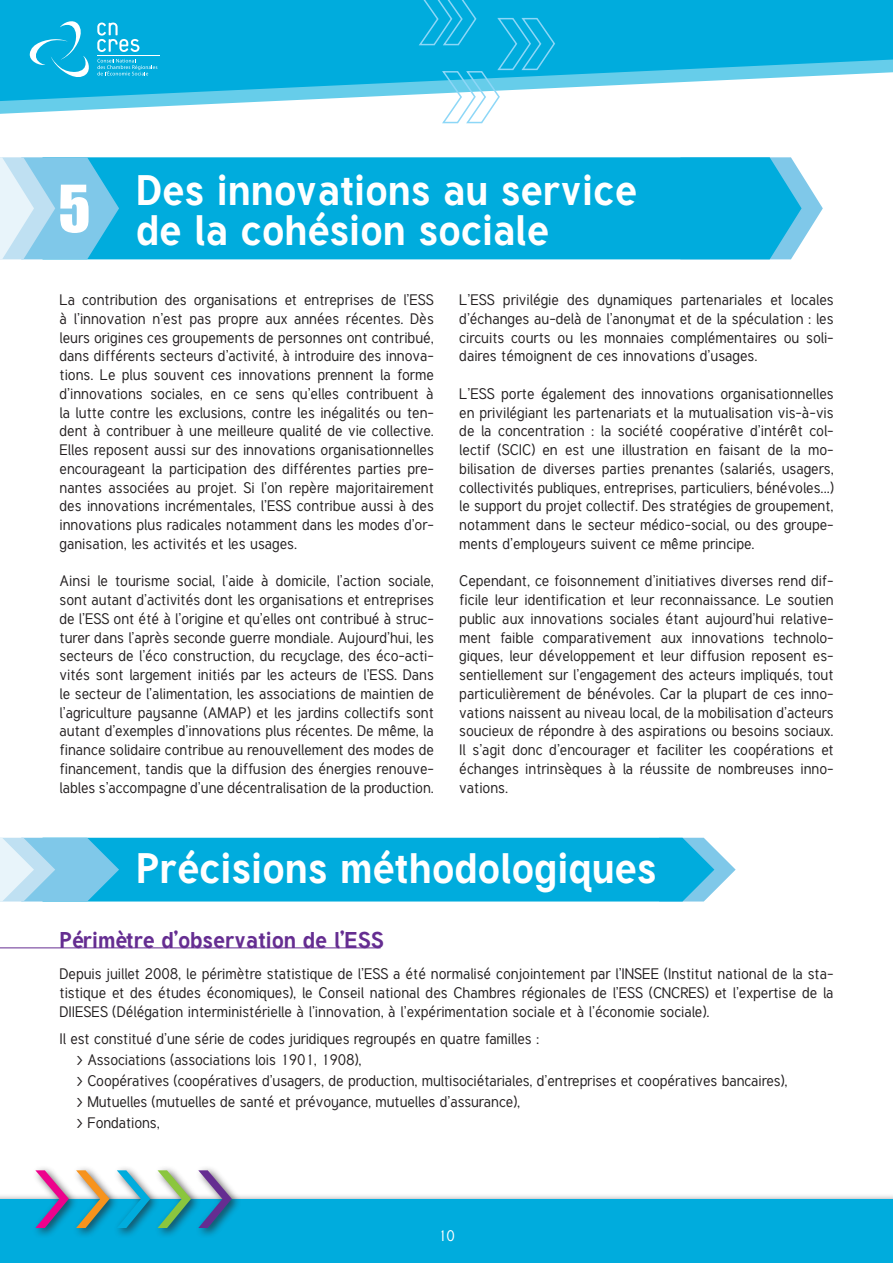
<style>
.page{position:relative;width:893px;height:1263px;background:#fff}
.page>*{position:absolute;margin:0;border:0;box-sizing:border-box;transform-origin:0 0}
.t1{font:97.2px "Tuffy";color:#ed028c}
.t2{font:60px "Impact";color:#fff}
.t3{font:700 42px/40.5px "Tuffy";color:#fff}
.t4{font:700 22.5px "Tuffy";color:#652d91}
.t5{font:15px/18.8px "Tuffy";letter-spacing:.005em;color:#231f20;text-align:justify}
.t6{font:15px "Tuffy";color:#fff}
.s1{color:#f7931d}
.s2{color:#00acdd}
.s3{color:#8bc63e}
.s4{color:#652d91}
</style>
<div class="page">
<hr style="left:0;top:0;width:893px;height:4px;background:#00acdd">
<svg style="left:0;top:4px;width:892px;height:110px;fill:#00acdd"></svg>
<div style="left:0;top:1193px;width:893px;height:70px;background:#231f20;opacity:.75"></div>
<div style="left:0;top:1199px;width:893px;height:64px;background:#00acdd"></div>
<div style="left:30px;top:1165px;width:210px;height:74px;background:#231f20;opacity:.75"></div>
<svg style="left:417px;top:0;width:139px;height:124px"></svg>
<svg style="left:30px;top:21px;width:129px;height:56px;background:#24b7e1"></svg>
<svg style="left:892px;top:4px;width:1px;height:69px"></svg>
<svg style="left:801px;top:173px;width:22px;height:70px"></svg>
<div style="left:119px;top:157px;width:682px;height:102px;background:#00acdd"></div>
<svg style="left:0;top:157px;width:119px;height:102px;background:#89cfeb"></svg>
<svg style="left:0;top:838px;width:736px;height:63px;background:#1fb4e0"></svg>
<hr style="left:0;top:947px;width:381px;height:1px;background:#652d91">
<h2 class="t2" style="left:58px;top:172px;width:34px">5</h2>
<h3 class="t3" style="left:136px;top:168px;width:503px">Des innovations au service de la cohésion sociale</h3>
<p class="t5" style="left:60px;top:290px;width:376px">La contribution des organisations et entreprises de l’ESS à l’innovation n’est pas propre aux années récentes. Dès leurs origines ces groupements de personnes ont contribué, dans différents secteurs d’activité, à introduire des innova&shy;tions. Le plus souvent ces innovations prennent la forme d’innovations sociales, en ce sens qu’elles contribuent à la lutte contre les exclusions, contre les inégalités ou ten&shy;dent à contribuer à une meilleure qualité de vie collective.<br>Elles reposent aussi sur des innovations organisationnelles encourageant la participation des différentes parties pre&shy;nantes associées au projet. Si l’on repère majoritairement des innovations incrémentales, l’ESS contribue aussi à des innovations plus radicales notamment dans les modes d’or&shy;ganisation, les activités et les usages.</p>
<p class="t5" style="left:60px;top:571px;width:376px">Ainsi le tourisme social, l’aide à domicile, l’action sociale, sont autant d’activités dont les organisations et entreprises de l’ESS ont été à l’origine et qu’elles ont contribué à struc&shy;turer dans l’après seconde guerre mondiale. Aujourd’hui, les secteurs de l’éco construction, du recyclage, des éco-acti&shy;vités sont largement initiés par les acteurs de l’ESS. Dans le secteur de l’alimentation, les associations de maintien de l’agriculture paysanne (AMAP) et les jardins collectifs sont autant d’exemples d’innovations plus récentes. De même, la finance solidaire contribue au renouvellement des modes de financement, tandis que la diffusion des énergies renouve&shy;lables s’accompagne d’une décentralisation de la production.</p>
<p class="t5" style="left:459px;top:290px;width:376px">L’ESS privilégie des dynamiques partenariales et locales d’échanges au-delà de l’anonymat et de la spéculation : les circuits courts ou les monnaies complémentaires ou soli&shy;daires témoignent de ces innovations d’usages.</p>
<p class="t5" style="left:459px;top:384px;width:376px">L’ESS porte également des innovations organisationnelles en privilégiant les partenariats et la mutualisation vis-à-vis de la concentration : la société coopérative d’intérêt col&shy;lectif (SCIC) en est une illustration en faisant de la mo&shy;bilisation de diverses parties prenantes (salariés, usagers, collectivités publiques, entreprises, particuliers, bénévoles...) le support du projet collectif. Des stratégies de groupement, notamment dans le secteur médico-social, ou des groupe&shy;ments d’employeurs suivent ce même principe.</p>
<p class="t5" style="left:459px;top:571px;width:376px">Cependant, ce foisonnement d’initiatives diverses rend dif&shy;ficile leur identification et leur reconnaissance. Le soutien public aux innovations sociales étant aujourd’hui relative&shy;ment faible comparativement aux innovations technolo&shy;giques, leur développement et leur diffusion reposent es&shy;sentiellement sur l’engagement des acteurs impliqués, tout particulièrement de bénévoles. Car la plupart de ces inno&shy;vations naissent au niveau local, de la mobilisation d’acteurs soucieux de répondre à des aspirations ou besoins sociaux.<br>Il s’agit donc d’encourager et faciliter les coopérations et échanges intrinsèques à la réussite de nombreuses inno&shy;vations.</p>
<h3 class="t3" style="left:136px;top:846px;width:522px">Précisions méthodologiques</h3>
<h3 class="t4" style="left:60px;top:925px;width:326px">Périmètre d’observation de l’ESS</h3>
<p class="t5" style="left:60px;top:964px;width:775px">Depuis juillet 2008, le périmètre statistique de l’ESS a été normalisé conjointement par l’IN SEE (Institut national de la sta&shy;tistique et des études économiques), le Conseil national des Chambres régionales de l’ESS (CNCRES) et l’expertise de la DII ESES (Délégation interministérielle à l’innovation, à l’expérimentation sociale et à l’économie sociale).</p>
<p class="t5" style="left:77px;top:1028px;width:712px;line-height:20.9px;text-align:left;text-indent:-17px">Il est constitué d’une série de codes juridiques regroupés en quatre familles :<br>&gt; Associations (associations lois 1901, 1908),<br>&gt; Coopératives (coopératives d’usagers, de production, multisociétariales, d’entreprises et coopératives bancaires), &gt; Mutuelles (mutuelles de santé et prévoyance, mutuelles d’assurance),<br>&gt; Fondations,</p>
<h1 class="t1" style="left:31px;top:1134px;width:205px">&gt;<span class="s1">&gt;</span><span class="s2">&gt;</span><span class="s3">&gt;</span><span class="s4">&gt;</span></h1>
<p class="t6" style="left:438px;top:1226px;width:18px">10</p>
</div>
